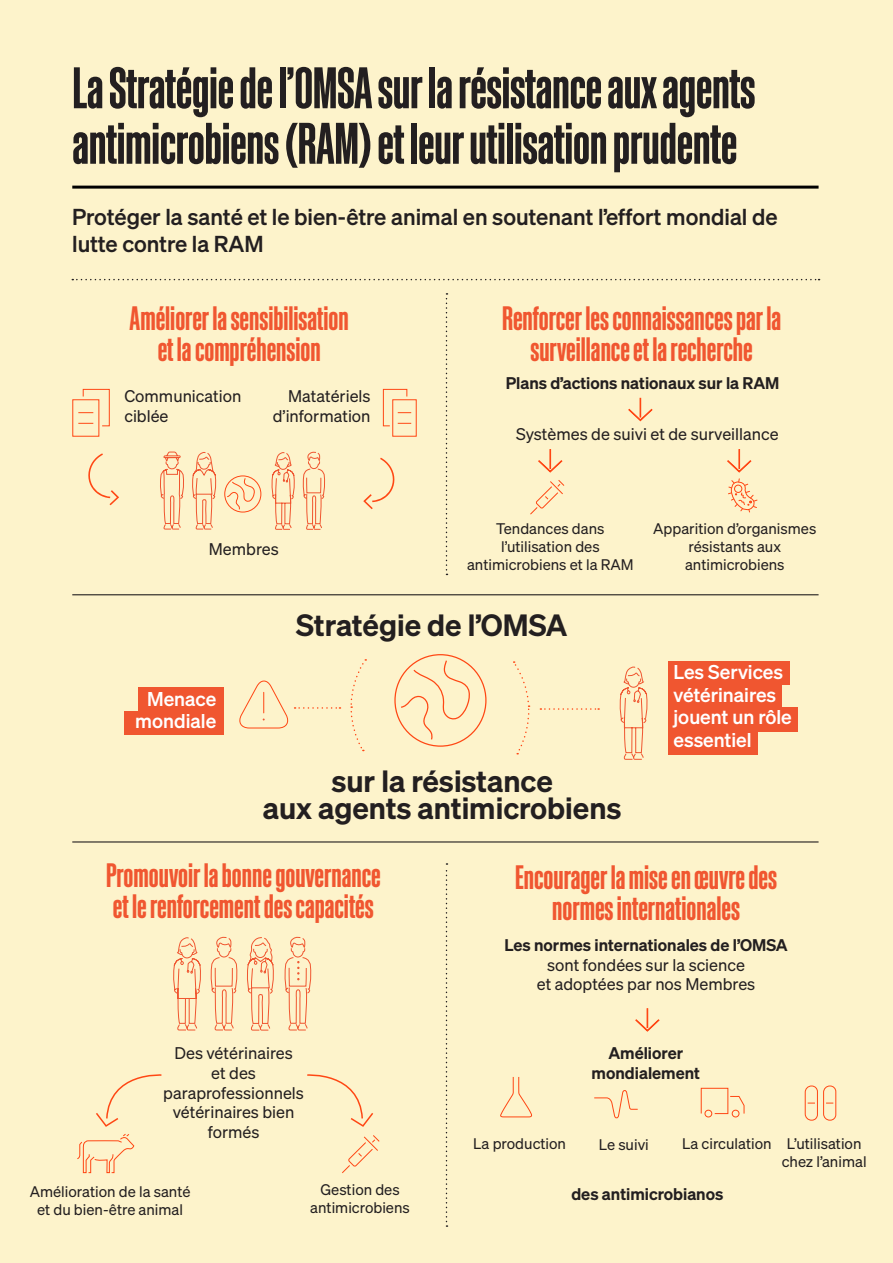
<style>
.page{position:relative;width:893px;height:1263px;background:#fff}
.page>*{position:absolute;margin:0;border:0;box-sizing:border-box;transform-origin:0 0}
.t1{font:600 57px/55.5px "Sohne Schmal";letter-spacing:-.005em;color:#231f20}
.t2{font:600 33px/31.5px "Sohne Schmal";color:#f05630;text-align:center}
.t3{font:600 30px "Sohne";color:#231f20}
.t4{font:22.5px/27px "Sohne Kraftig";color:#231f20}
.t5{font:19.5px/22.5px "Sohne Kraftig";color:#fff}
.t6{font:16.5px/19.8px "Sohne Buch";color:#231f20}
.t7{font:600 16.5px/19.8px "Sohne";color:#231f20;text-align:center}
.t8{font:15px/18px "Sohne Buch";color:#231f20;text-align:center}
</style>
<div class="page">
<div style="left:1px;top:0;width:892px;height:1263px;background:#fdf3cb"></div>
<div style="left:138px;top:687px;width:86px;height:24px;background:#f05630"></div>
<div style="left:124px;top:711px;width:100px;height:24px;background:#f05630"></div>
<hr style="left:72px;top:186px;width:747px;height:3px;background:#000">
<svg style="left:72px;top:279px;width:748px;height:1px"></svg>
<hr style="left:72px;top:594px;width:747px;height:1px;background:#231f20">
<hr style="left:72px;top:841px;width:747px;height:1px;background:#231f20">
<svg style="left:224px;top:475px;width:38px;height:38px"></svg>
<svg style="left:394px;top:654px;width:93px;height:93px"></svg>
<svg style="left:72px;top:388px;width:38px;height:49px"></svg>
<svg style="left:382px;top:388px;width:35px;height:49px"></svg>
<svg style="left:210px;top:936px;width:28px;height:95px"></svg>
<svg style="left:302px;top:451px;width:23px;height:79px"></svg>
<svg style="left:173px;top:937px;width:28px;height:94px"></svg>
<svg style="left:271px;top:452px;width:24px;height:78px"></svg>
<svg style="left:619px;top:666px;width:29px;height:94px"></svg>
<svg style="left:363px;top:458px;width:32px;height:51px"></svg>
<svg style="left:88px;top:453px;width:31px;height:52px"></svg>
<svg style="left:538px;top:449px;width:25px;height:24px"></svg>
<svg style="left:635px;top:1008px;width:25px;height:24px"></svg>
<div style="left:738px;top:449px;width:2px;height:20px;border:1px solid #ff4714"></div>
<svg style="left:628px;top:398px;width:25px;height:24px"></svg>
<svg style="left:530px;top:480px;width:35px;height:35px"></svg>
<svg style="left:727px;top:460px;width:31px;height:53px"></svg>
<svg style="left:446px;top:293px;width:1px;height:282px"></svg>
<svg style="left:446px;top:863px;width:1px;height:364px"></svg>
<div style="left:668px;top:661px;width:121px;height:24px;background:#f05630"></div>
<div style="left:668px;top:707px;width:130px;height:24px;background:#f05630"></div>
<div style="left:668px;top:731px;width:90px;height:23px;background:#f05630"></div>
<div style="left:668px;top:684px;width:114px;height:23px;background:#f05630"></div>
<svg style="left:239px;top:680px;width:101px;height:49px"></svg>
<svg style="left:540px;top:708px;width:59px;height:2px"></svg>
<div style="left:805px;top:1086px;width:13px;height:34px;border:1px solid #ff4714;border-radius:6px"></div>
<div style="left:823px;top:1086px;width:13px;height:34px;border:1px solid #ff4714;border-radius:6px"></div>
<svg style="left:77px;top:1074px;width:85px;height:99px"></svg>
<svg style="left:307px;top:1074px;width:67px;height:53px"></svg>
<svg style="left:700px;top:1087px;width:45px;height:31px"></svg>
<svg style="left:500px;top:1077px;width:33px;height:41px"></svg>
<svg style="left:594px;top:1090px;width:44px;height:29px"></svg>
<svg style="left:350px;top:659px;width:16px;height:92px"></svg>
<svg style="left:513px;top:661px;width:17px;height:93px"></svg>
<svg style="left:160px;top:451px;width:24px;height:79px"></svg>
<svg style="left:192px;top:452px;width:25px;height:78px"></svg>
<svg style="left:247px;top:937px;width:27px;height:94px"></svg>
<svg style="left:284px;top:936px;width:28px;height:95px"></svg>
<svg style="left:342px;top:1135px;width:38px;height:38px"></svg>
<p class="t1" style="left:72px;top:60px;width:685px">La Stratégie de l’OMSA sur la résistance aux agents antimicrobiens (RAM) et leur utilisation prudente</p>
<p class="t4" style="left:72px;top:203px;width:707px">Protéger la santé et le bien-être animal en soutenant l’effort mondial de lutte contre la RAM</p>
<p class="t2" style="left:130px;top:302px;width:221px">Améliorer la sensibilisation et la compréhension</p>
<p class="t6" style="left:124px;top:386px;width:119px">Communication ciblée</p>
<p class="t6" style="left:273px;top:386px;width:99px;text-align:right">Matatériels d’information</p>
<p class="t6" style="left:209px;top:539px;width:71px">Membres</p>
<p class="t2" style="left:502px;top:302px;width:281px">Renforcer les connaissances par la surveillance et la recherche</p>
<p class="t7" style="left:506px;top:373px;width:275px">Plans d’actions nationaux sur la RAM</p>
<p class="t6" style="left:516px;top:423px;width:264px">Systèmes de suivi et de surveillance</p>
<p class="t8" style="left:467px;top:519px;width:168px">Tendances dans l’utilisation des antimicrobiens et la RAM</p>
<p class="t8" style="left:653px;top:519px;width:164px">Apparition d’organismes résistants aux antimicrobiens</p>
<p class="t5" style="left:147px;top:687px;width:71px">Menace</p>
<p class="t5" style="left:135px;top:709px;width:82px">mondiale</p>
<p class="t3" style="left:296px;top:606px;width:273px">Stratégie de l’OMSA</p>
<p class="t3" style="left:331px;top:762px;width:223px">sur la résistance</p>
<p class="t3" style="left:263px;top:789px;width:360px">aux agents antimicrobiens</p>
<p class="t5" style="left:673px;top:660px;width:120px">Les Services vétérinaires jouent un rôle essentiel</p>
<p class="t2" style="left:106px;top:859px;width:276px">Promouvoir la bonne gouvernance</p>
<p class="t2" style="left:113px;top:891px;width:262px">et le renforcement des capacités</p>
<p class="t2" style="left:515px;top:861px;width:263px">Encourager la mise en œuvre des normes internationales</p>
<p class="t7" style="left:504px;top:934px;width:285px">Les normes internationales de l’OMSA</p>
<p class="t6" style="left:547px;top:954px;width:199px">sont fondées sur la science</p>
<p class="t6" style="left:537px;top:974px;width:220px">et adoptées par nos Membres</p>
<p class="t6" style="left:163px;top:1043px;width:142px;text-align:center">Des vétérinaires<br>et des paraprofessionnels vétérinaires bien formés</p>
<p class="t7" style="left:592px;top:1043px;width:110px">Améliorer mondialement</p>
<p class="t8" style="left:473px;top:1134px;width:94px">La production</p>
<p class="t8" style="left:599px;top:1135px;width:51px">Le suivi</p>
<p class="t8" style="left:682px;top:1135px;width:91px">La circulation</p>
<p class="t8" style="left:782px;top:1135px;width:86px">L’utilisation chez l’animal</p>
<p class="t8" style="left:30px;top:1182px;width:162px">Amélioration de la santé</p>
<p class="t8" style="left:37px;top:1200px;width:148px">et du bien-être animal</p>
<p class="t8" style="left:310px;top:1180px;width:101px">Gestion des antimicrobiens</p>
<p class="t7" style="left:571px;top:1183px;width:154px">des antimicrobianos</p>
</div>
